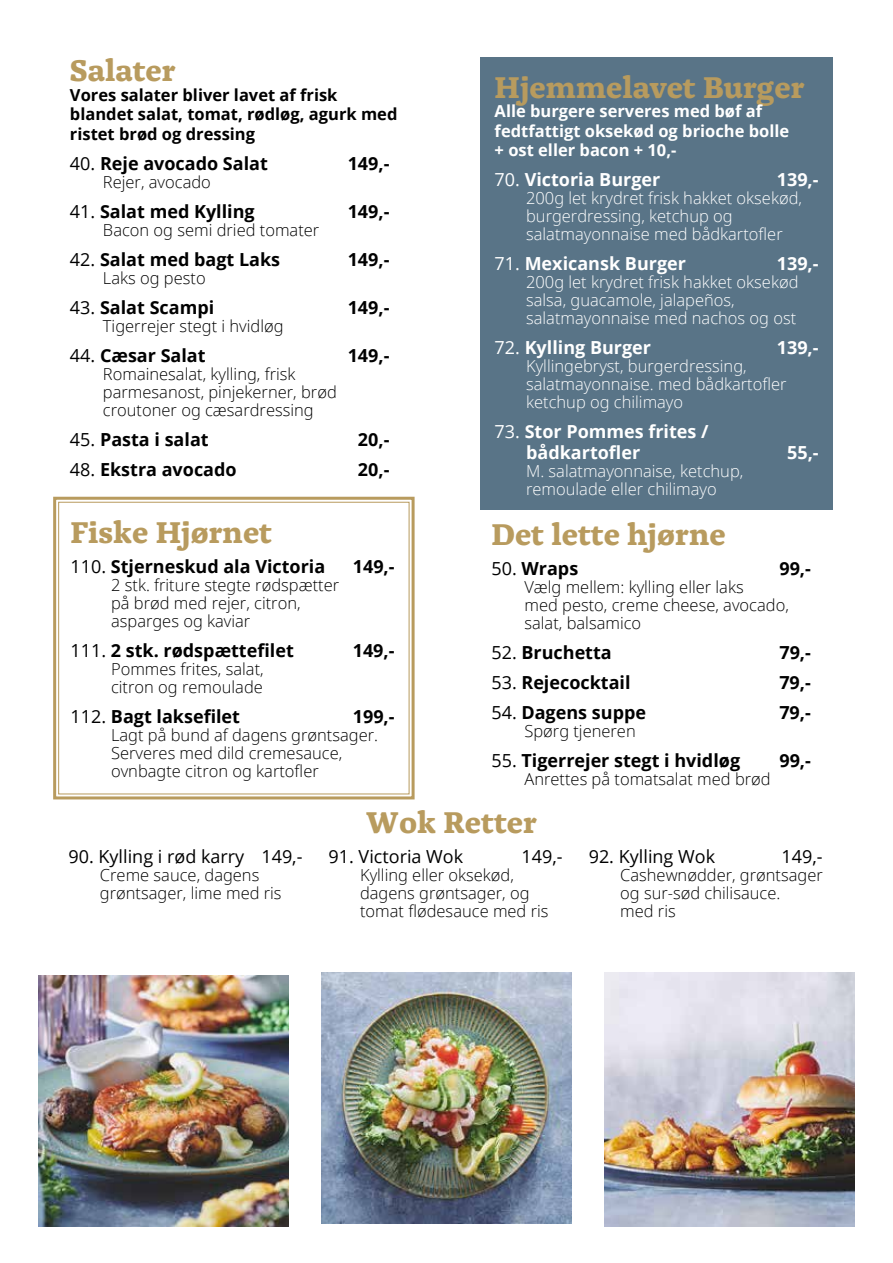
<style>
.page{position:relative;width:893px;height:1263px;background:#fff}
.page>*{position:absolute;margin:0;border:0;box-sizing:border-box;transform-origin:0 0}
.t1{font:700 31.5px "Alda OTCEV";color:#b89b5e}
.t2{font:700 18px "Open Sans";color:#000}
.t3{font:700 18px/21px "Open Sans";color:#fff}
.t4{font:18px "Open Sans";color:#000}
.t5{font:300 16.5px/18px "Open Sans";color:#000}
.t6{font:300 16.5px/18px "Open Sans";color:#fff}
.t7{font:700 16.5px/19.5px "Open Sans";color:#000}
.t8{font:700 16.5px/19.5px "Open Sans";color:#fff}
.s1{font-weight:400}
</style>
<div class="page">
<img style="left:321px;top:972px;width:251px;height:251px">
<img style="left:604px;top:972px;width:251px;height:254px">
<img style="left:38px;top:976px;width:251px;height:250px">
<svg style="left:53px;top:496px;width:362px;height:304px"></svg>
<div style="left:58px;top:502px;width:352px;height:292px;border:1px solid #b89b5e"></div>
<div style="left:480px;top:57px;width:353px;height:453px;background:#597487"></div>
<h1 class="t1" style="left:70px;top:46px;width:107px">Salater</h1>
<p class="t7" style="left:70px;top:85px;width:329px">Vores salater bliver lavet af frisk blandet salat, tomat, rødløg, agurk med ristet brød og dressing</p>
<p class="t2" style="left:70px;top:151px;width:199px"><span class="s1">40.</span> Reje avocado Salat</p>
<p class="t2" style="left:348px;top:151px;width:43px">149,-</p>
<p class="t5" style="left:103px;top:172px;width:109px">Rejer, avocado</p>
<p class="t2" style="left:70px;top:199px;width:186px"><span class="s1">41.</span> Salat med Kylling</p>
<p class="t2" style="left:348px;top:199px;width:43px">149,-</p>
<p class="t5" style="left:103px;top:220px;width:218px">Bacon og semi dried tomater</p>
<p class="t2" style="left:70px;top:247px;width:212px"><span class="s1">42.</span> Salat med bagt Laks</p>
<p class="t2" style="left:348px;top:247px;width:43px">149,-</p>
<p class="t5" style="left:103px;top:268px;width:104px">Laks og pesto</p>
<p class="t2" style="left:70px;top:295px;width:146px"><span class="s1">43.</span> Salat Scampi</p>
<p class="t2" style="left:348px;top:295px;width:43px">149,-</p>
<p class="t5" style="left:103px;top:316px;width:182px">Tigerrejer stegt i hvidløg</p>
<p class="t2" style="left:70px;top:343px;width:137px"><span class="s1">44.</span> Cæsar Salat</p>
<p class="t2" style="left:348px;top:343px;width:43px">149,-</p>
<p class="t5" style="left:103px;top:364px;width:235px">Romainesalat, kylling, frisk parmesanost, pinjekerner, brød croutoner og cæsardressing</p>
<p class="t2" style="left:70px;top:427px;width:140px"><span class="s1">45.</span> Pasta i salat</p>
<p class="t2" style="left:358px;top:427px;width:33px">20,-</p>
<p class="t2" style="left:70px;top:457px;width:168px"><span class="s1">48.</span> Ekstra avocado</p>
<p class="t2" style="left:358px;top:457px;width:33px">20,-</p>
<h1 class="t1" style="left:495px;top:62px;width:311px">Hjemmelavet Burger</h1>
<p class="t8" style="left:495px;top:101px;width:296px">Alle burgere serveres med bøf af fedtfattigt oksekød og brioche bolle + ost eller bacon + 10,-</p>
<p class="t3" style="left:495px;top:169px;width:167px"><span class="s1">70.</span> Victoria Burger</p>
<p class="t3" style="left:777px;top:169px;width:43px">139,-</p>
<p class="t6" style="left:526px;top:189px;width:277px">200g let krydret frisk hakket oksekød, burgerdressing, ketchup og salatmayonnaise med bådkartofler</p>
<p class="t3" style="left:495px;top:253px;width:193px"><span class="s1">71.</span> Mexicansk Burger</p>
<p class="t3" style="left:777px;top:253px;width:43px">139,-</p>
<p class="t6" style="left:526px;top:273px;width:274px">200g let krydret frisk hakket oksekød salsa, guacamole, jalapeños, salatmayonnaise med nachos og ost</p>
<p class="t3" style="left:495px;top:337px;width:158px"><span class="s1">72.</span> Kylling Burger</p>
<p class="t3" style="left:777px;top:337px;width:43px">139,-</p>
<p class="t6" style="left:526px;top:357px;width:262px">Kyllingebryst, burgerdressing, salatmayonnaise. med bådkartofler ketchup og chilimayo</p>
<p class="t3" style="left:526px;top:421px;width:184px;text-indent:-32px"><span class="s1">73.</span> Stor Pommes frites / bådkartofler</p>
<p class="t3" style="left:787px;top:442px;width:33px">55,-</p>
<p class="t6" style="left:526px;top:462px;width:219px">M. salatmayonnaise, ketchup, remoulade eller chilimayo</p>
<h1 class="t1" style="left:71px;top:507px;width:203px">Fiske Hjørnet</h1>
<p class="t2" style="left:71px;top:554px;width:256px"><span class="s1">110.</span> Stjerneskud ala Victoria</p>
<p class="t2" style="left:353px;top:554px;width:43px">149,-</p>
<p class="t5" style="left:111px;top:576px;width:230px">2 stk. friture stegte rødspætter på brød med rejer, citron, asparges og kaviar</p>
<p class="t2" style="left:71px;top:638px;width:225px"><span class="s1">111.</span> 2 stk. rødspættefilet</p>
<p class="t2" style="left:353px;top:638px;width:43px">149,-</p>
<p class="t5" style="left:111px;top:660px;width:154px">Pommes frites, salat, citron og remoulade</p>
<p class="t2" style="left:71px;top:704px;width:171px"><span class="s1">112.</span> Bagt laksefilet</p>
<p class="t2" style="left:353px;top:704px;width:43px">199,-</p>
<p class="t5" style="left:111px;top:726px;width:269px">Lagt på bund af dagens grøntsager.<br>Serveres med dild cremesauce, ovnbagte citron og kartofler</p>
<h1 class="t1" style="left:491px;top:509px;width:236px">Det lette hjørne</h1>
<p class="t2" style="left:491px;top:556px;width:88px"><span class="s1">50.</span> Wraps</p>
<p class="t2" style="left:779px;top:556px;width:33px">99,-</p>
<p class="t5" style="left:524px;top:577px;width:266px">Vælg mellem: kylling eller laks<br>med pesto, creme cheese, avocado, salat, balsamico</p>
<p class="t2" style="left:491px;top:640px;width:122px"><span class="s1">52.</span> Bruchetta</p>
<p class="t2" style="left:779px;top:640px;width:33px">79,-</p>
<p class="t2" style="left:491px;top:670px;width:141px"><span class="s1">53.</span> Rejecocktail</p>
<p class="t2" style="left:779px;top:670px;width:33px">79,-</p>
<p class="t2" style="left:491px;top:700px;width:156px"><span class="s1">54.</span> Dagens suppe</p>
<p class="t2" style="left:779px;top:700px;width:33px">79,-</p>
<p class="t5" style="left:524px;top:721px;width:113px">Spørg tjeneren</p>
<p class="t2" style="left:491px;top:748px;width:250px"><span class="s1">55.</span> Tigerrejer stegt i hvidløg</p>
<p class="t2" style="left:779px;top:748px;width:33px">99,-</p>
<p class="t5" style="left:524px;top:769px;width:248px">Anrettes på tomatsalat med brød</p>
<h1 class="t1" style="left:366px;top:797px;width:173px">Wok Retter</h1>
<p class="t4" style="left:68px;top:844px;width:236px">90. Kylling i rød karry 149,-</p>
<p class="t5" style="left:100px;top:865px;width:183px">Creme sauce, dagens grøntsager, lime med ris</p>
<p class="t4" style="left:329px;top:844px;width:136px">91. Victoria Wok</p>
<p class="t4" style="left:521px;top:844px;width:43px">149,-</p>
<p class="t5" style="left:360px;top:865px;width:190px">Kylling eller oksekød, dagens grøntsager, og tomat flødesauce med ris</p>
<p class="t4" style="left:589px;top:844px;width:128px">92. Kylling Wok</p>
<p class="t4" style="left:782px;top:844px;width:43px">149,-</p>
<p class="t5" style="left:620px;top:865px;width:204px">Cashewnødder, grøntsager og sur-sød chilisauce.<br>med ris</p>
</div>
